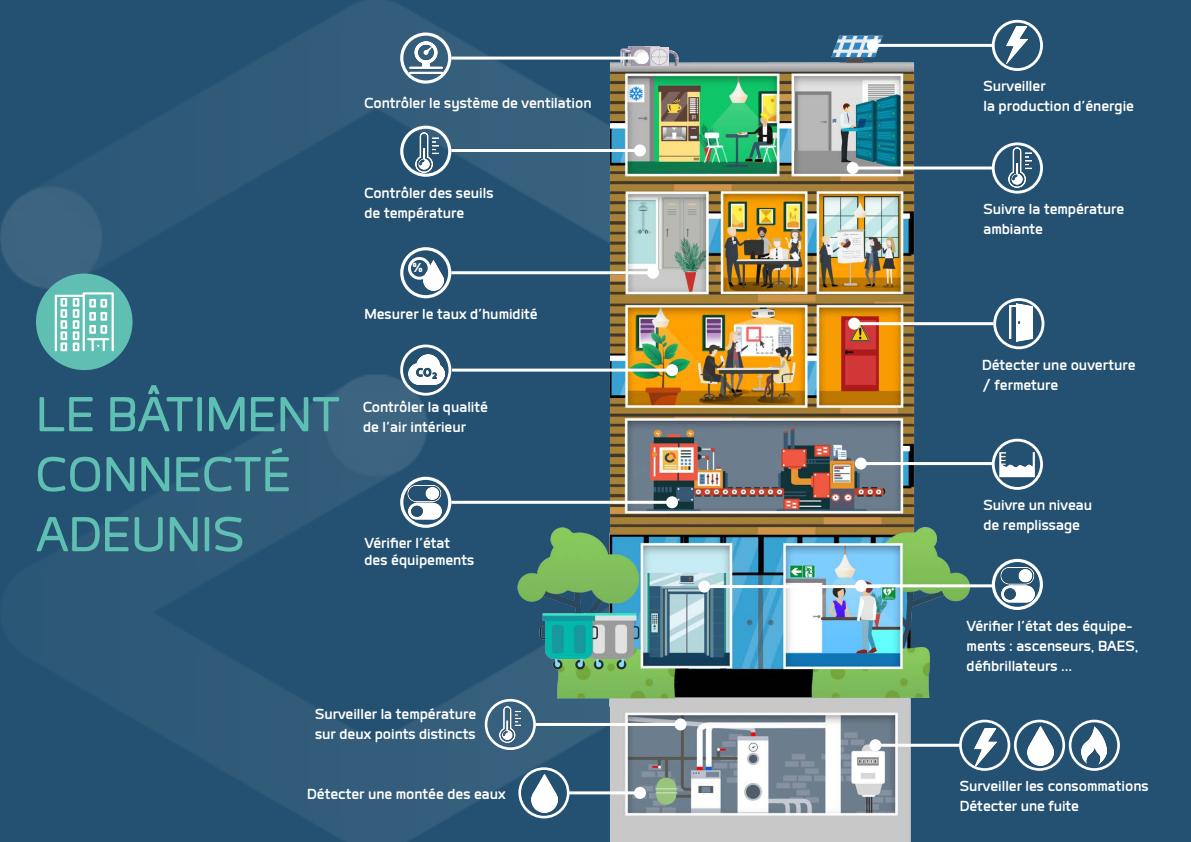
<style>
.page{position:relative;width:1191px;height:842px;background:#245171}
.page>*{position:absolute;margin:0;border:0;box-sizing:border-box;transform-origin:0 0}
.t1{font:500 64px/60px "Labrador B";color:#5fbfb2}
.t2{font:700 19px/20px "Labrador B";color:#fff}
.t3{font:700 17px "Labrador B";color:#fff}
</style>
<div class="page">
<img style="left:0;top:0;width:513px;height:842px">
<img style="left:513px;top:35px;width:464px;height:807px">
<div style="left:959px;top:720px;width:51px;height:51px;border:3px solid #fff;border-radius:50%"></div>
<img style="left:975px;top:729px;width:21px;height:36px">
<div style="left:991px;top:20px;width:52px;height:51px;border:3px solid #fff;border-radius:50%"></div>
<img style="left:1007px;top:27px;width:20px;height:37px">
<div style="left:400px;top:126px;width:51px;height:51px;border:3px solid #fff;border-radius:50%"></div>
<img style="left:416px;top:132px;width:23px;height:40px">
<div style="left:400px;top:33px;width:51px;height:51px;border:3px solid #fff;border-radius:50%"></div>
<img style="left:410px;top:41px;width:32px;height:33px">
<div style="left:485px;top:699px;width:51px;height:51px;border:3px solid #fff;border-radius:50%"></div>
<img style="left:499px;top:706px;width:21px;height:37px">
<div style="left:400px;top:247px;width:51px;height:51px;border:3px solid #fff;border-radius:50%"></div>
<img style="left:423px;top:261px;width:20px;height:29px">
<div style="left:408px;top:257px;width:23px;height:23px;border:3px solid #fff;border-radius:50%"></div>
<div style="left:518px;top:767px;width:51px;height:51px;border:3px solid #fff;border-radius:50%"></div>
<img style="left:531px;top:774px;width:26px;height:39px">
<div style="left:1014px;top:720px;width:51px;height:51px;border:3px solid #fff;border-radius:50%"></div>
<img style="left:1027px;top:727px;width:26px;height:38px">
<hr style="left:451px;top:149px;width:189px;height:3px;background:#fff">
<div style="left:634px;top:144px;width:12px;height:12px;background:#fff;border-radius:50%"></div>
<hr style="left:451px;top:271px;width:202px;height:3px;background:#fff">
<div style="left:647px;top:267px;width:12px;height:12px;background:#fff;border-radius:50%"></div>
<hr style="left:536px;top:723px;width:144px;height:3px;background:#fff">
<div style="left:674px;top:718px;width:12px;height:12px;background:#fff;border-radius:50%"></div>
<hr style="left:567px;top:791px;width:73px;height:3px;background:#fff">
<div style="left:634px;top:787px;width:12px;height:12px;background:#fff;border-radius:50%"></div>
<hr style="left:852px;top:167px;width:140px;height:3px;background:#fff">
<div style="left:846px;top:162px;width:12px;height:12px;background:#fff;border-radius:50%"></div>
<hr style="left:452px;top:369px;width:220px;height:3px;background:#fff">
<div style="left:666px;top:364px;width:12px;height:12px;background:#fff;border-radius:50%"></div>
<hr style="left:861px;top:584px;width:132px;height:3px;background:#fff">
<div style="left:855px;top:580px;width:12px;height:12px;background:#fff;border-radius:50%"></div>
<hr style="left:875px;top:744px;width:85px;height:3px;background:#fff">
<div style="left:869px;top:739px;width:12px;height:12px;background:#fff;border-radius:50%"></div>
<hr style="left:872px;top:44px;width:120px;height:3px;background:#fff">
<div style="left:866px;top:39px;width:12px;height:12px;background:#fff;border-radius:50%"></div>
<div style="left:1068px;top:720px;width:51px;height:51px;border:3px solid #fff;border-radius:50%"></div>
<img style="left:1081px;top:726px;width:25px;height:38px">
<hr style="left:704px;top:585px;width:176px;height:3px;background:#fff">
<div style="left:698px;top:580px;width:12px;height:12px;background:#fff;border-radius:50%"></div>
<hr style="left:451px;top:501px;width:221px;height:3px;background:#fff">
<div style="left:666px;top:496px;width:12px;height:12px;background:#fff;border-radius:50%"></div>
<div style="left:400px;top:477px;width:51px;height:51px;border:3px solid #fff;border-radius:50%"></div>
<img style="left:408px;top:484px;width:35px;height:35px">
<hr style="left:861px;top:462px;width:131px;height:3px;background:#fff">
<div style="left:855px;top:458px;width:12px;height:12px;background:#fff;border-radius:50%"></div>
<div style="left:400px;top:344px;width:51px;height:52px;border:3px solid #fff;border-radius:50%"></div>
<img style="left:408px;top:355px;width:36px;height:29px">
<div style="left:991px;top:439px;width:52px;height:51px;border:3px solid #fff;border-radius:50%"></div>
<img style="left:1000px;top:447px;width:35px;height:35px">
<img style="left:622px;top:47px;width:56px;height:19px">
<hr style="left:451px;top:57px;width:192px;height:3px;background:#fff">
<div style="left:637px;top:52px;width:12px;height:12px;background:#fff;border-radius:50%"></div>
<div style="left:991px;top:559px;width:52px;height:51px;border:3px solid #fff;border-radius:50%"></div>
<img style="left:1000px;top:567px;width:35px;height:35px">
<div style="left:991px;top:142px;width:52px;height:52px;border:3px solid #fff;border-radius:50%"></div>
<img style="left:1008px;top:148px;width:23px;height:40px">
<hr style="left:854px;top:322px;width:139px;height:3px;background:#fff">
<div style="left:848px;top:318px;width:12px;height:12px;background:#fff;border-radius:50%"></div>
<div style="left:993px;top:298px;width:51px;height:51px;border:3px solid #fff;border-radius:50%"></div>
<img style="left:1010px;top:304px;width:22px;height:38px">
<div style="left:36px;top:274px;width:97px;height:96px;background:#5fbfb2;border-radius:50%"></div>
<svg style="left:55px;top:292px;width:59px;height:59px"></svg>
<p class="t2" style="left:364px;top:92px;width:228px">Contrôler le système de ventilation</p>
<p class="t2" style="left:364px;top:182px;width:130px">Contrôler des seuils de température</p>
<p class="t3" style="left:412px;top:259px;width:12px">%</p>
<p class="t2" style="left:364px;top:303px;width:175px">Mesurer le taux d’humidité</p>
<p class="t1" style="left:36px;top:383px;width:305px">LE BÂTIMENT<br>CONNECTÉ<br>ADEUNIS</p>
<p class="t2" style="left:363px;top:396px;width:126px">Contrôler la qualité de l’air intérieur</p>
<p class="t2" style="left:364px;top:533px;width:87px">Vérifier l’état</p>
<p class="t2" style="left:364px;top:550px;width:111px">des équipements</p>
<p class="t2" style="left:315px;top:703px;width:163px">Surveiller la température sur deux points distincts</p>
<p class="t2" style="left:307px;top:784px;width:200px">Détecter une montée des eaux</p>
<p class="t2" style="left:983px;top:75px;width:64px">Surveiller</p>
<p class="t2" style="left:983px;top:95px;width:152px">la production d’énergie</p>
<p class="t2" style="left:983px;top:199px;width:142px">Suivre la température ambiante</p>
<p class="t2" style="left:982px;top:354px;width:155px">Détecter une ouverture / fermeture</p>
<p class="t2" style="left:983px;top:494px;width:110px">Suivre un niveau</p>
<p class="t2" style="left:983px;top:514px;width:98px">de remplissage</p>
<p class="t2" style="left:966px;top:615px;width:173px">Vérifier l’état des équipe&shy;ments : ascenseurs, BAES,</p>
<p class="t2" style="left:966px;top:655px;width:107px">défibrillateurs ...</p>
<p class="t2" style="left:959px;top:775px;width:190px">Surveiller les consommations</p>
<p class="t2" style="left:959px;top:795px;width:121px">Détecter une fuite</p>
</div>
